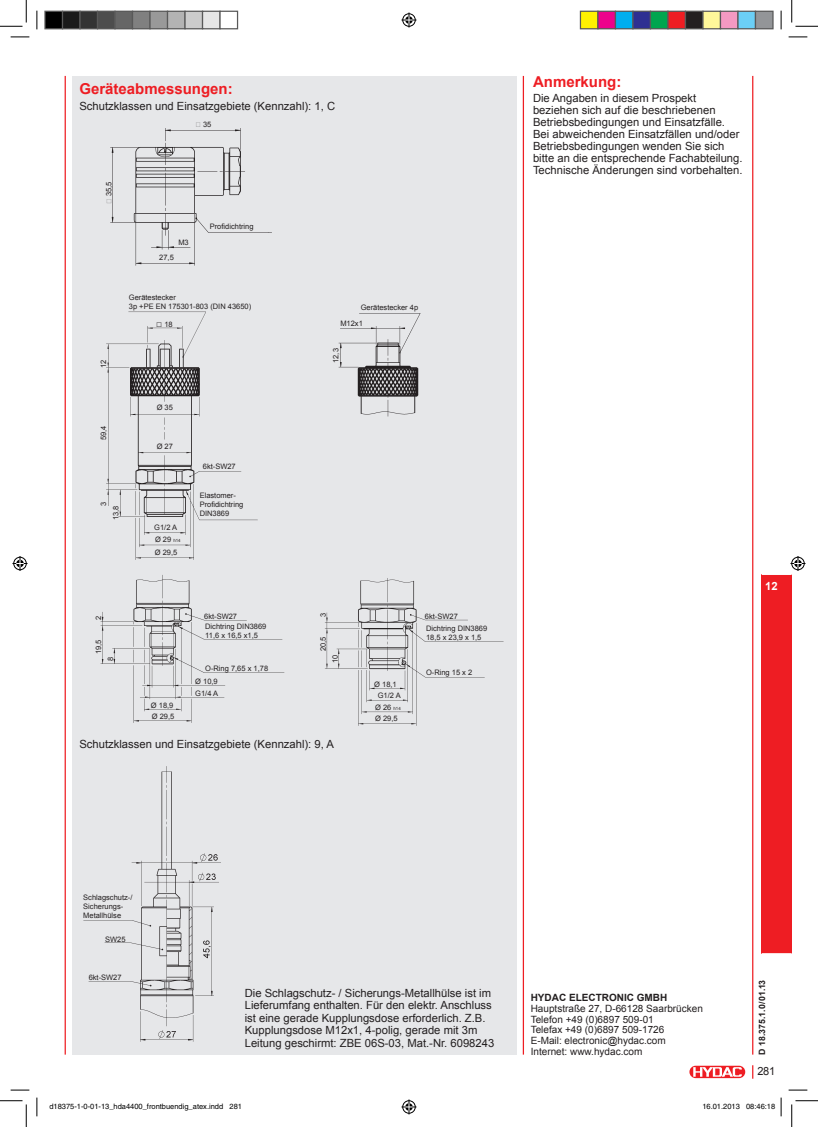
<style>
.page{position:relative;width:818px;height:1127px;background:#fff}
.page>*{position:absolute;margin:0;border:0;box-sizing:border-box;transform-origin:0 0}
.t1{font:700 15px "Arial";color:#ee1d23}
.t2{font:11.25px/11.9px "Arial";color:#231f20}
.t3{font:700 11.25px "Arial";color:#fff}
.t4{font:10px/10.6px "Arial";color:#231f20}
.t5{font:700 10px "Arial";color:#231f20}
.t6{font:700 8.75px "Arial";color:#231f20}
.t7{font:7.5px/9px "Arial";color:#231f20}
.t8{font:7.5px "Helvetica";color:#000}
.s1{font-size:10px}
.s2{font-size:4.38px}
</style>
<div class="page">
<hr style="left:65px;top:76px;width:1px;height:978px;background:#ee1d23">
<hr style="left:752px;top:76px;width:1px;height:978px;background:#ee1d23">
<div style="left:689px;top:1064px;width:57px;height:14px;border:1px solid #fff;border-radius:6px"></div>
<svg style="left:689px;top:1065px;width:56px;height:12px"></svg>
<svg style="left:693px;top:1066px;width:49px;height:10px"></svg>
<svg style="left:752px;top:1065px;width:1px;height:13px"></svg>
<div style="left:761px;top:574px;width:31px;height:379px;background:#ee1d23"></div>
<hr style="left:761px;top:573px;width:31px;height:2px;background:#fff">
<hr style="left:761px;top:952px;width:31px;height:2px;background:#fff">
<div style="left:72px;top:76px;width:444px;height:978px;background:#e6e7e9"></div>
<img style="left:325px;top:578px;width:179px;height:148px">
<hr style="left:523px;top:76px;width:1px;height:978px;background:#ee1d23">
<img style="left:64px;top:552px;width:221px;height:183px">
<img style="left:338px;top:313px;width:83px;height:104px">
<img style="left:110px;top:128px;width:162px;height:138px">
<img style="left:83px;top:311px;width:181px;height:260px">
<img style="left:64px;top:741px;width:157px;height:310px">
<svg style="left:11px;top:36px;width:18px;height:2px"></svg>
<svg style="left:788px;top:36px;width:19px;height:2px"></svg>
<svg style="left:11px;top:1089px;width:18px;height:1px"></svg>
<svg style="left:788px;top:1089px;width:19px;height:1px"></svg>
<svg style="left:36px;top:11px;width:2px;height:18px"></svg>
<svg style="left:36px;top:1097px;width:2px;height:18px"></svg>
<svg style="left:780px;top:11px;width:2px;height:18px"></svg>
<svg style="left:0;top:0;width:27px;height:27px"></svg>
<svg style="left:0;top:1100px;width:27px;height:26px"></svg>
<svg style="left:791px;top:0;width:27px;height:27px"></svg>
<svg style="left:791px;top:1100px;width:27px;height:26px"></svg>
<svg style="left:401px;top:13px;width:15px;height:15px"></svg>
<svg style="left:401px;top:1099px;width:15px;height:15px"></svg>
<svg style="left:13px;top:556px;width:15px;height:15px"></svg>
<svg style="left:790px;top:556px;width:15px;height:15px"></svg>
<div style="left:45px;top:11px;width:18px;height:18px;background:#000"></div>
<div style="left:44px;top:11px;width:19px;height:18px;border:1px solid #595959"></div>
<div style="left:63px;top:11px;width:17px;height:18px;background:#1a1a1a"></div>
<div style="left:62px;top:11px;width:19px;height:18px;border:1px solid #595959"></div>
<div style="left:80px;top:11px;width:18px;height:18px;background:#333"></div>
<div style="left:79px;top:11px;width:19px;height:18px;border:1px solid #595959"></div>
<div style="left:98px;top:11px;width:17px;height:18px;background:#4d4d4d"></div>
<div style="left:97px;top:11px;width:19px;height:18px;border:1px solid #595959"></div>
<div style="left:115px;top:11px;width:18px;height:18px;background:#666"></div>
<div style="left:114px;top:11px;width:19px;height:18px;border:1px solid #595959"></div>
<div style="left:133px;top:11px;width:17px;height:18px;background:#808080"></div>
<div style="left:132px;top:11px;width:19px;height:18px;border:1px solid #595959"></div>
<div style="left:150px;top:11px;width:18px;height:18px;background:#999"></div>
<div style="left:149px;top:11px;width:19px;height:18px;border:1px solid #595959"></div>
<div style="left:168px;top:11px;width:17px;height:18px;background:#b3b3b3"></div>
<div style="left:167px;top:11px;width:19px;height:18px;border:1px solid #595959"></div>
<div style="left:185px;top:11px;width:18px;height:18px;background:#ccc"></div>
<div style="left:184px;top:11px;width:19px;height:18px;border:1px solid #595959"></div>
<div style="left:203px;top:11px;width:17px;height:18px;background:#e6e6e6"></div>
<div style="left:202px;top:11px;width:19px;height:18px;border:1px solid #595959"></div>
<div style="left:219px;top:11px;width:19px;height:18px;border:1px solid #595959"></div>
<div style="left:580px;top:11px;width:18px;height:18px;background:#fff101"></div>
<div style="left:580px;top:11px;width:18px;height:18px;border:1px solid #595959"></div>
<div style="left:598px;top:11px;width:17px;height:18px;background:#ed028c"></div>
<div style="left:597px;top:11px;width:19px;height:18px;border:1px solid #595959"></div>
<div style="left:615px;top:11px;width:18px;height:18px;background:#00aeef"></div>
<div style="left:615px;top:11px;width:18px;height:18px;border:1px solid #595959"></div>
<div style="left:633px;top:11px;width:17px;height:18px;background:#2e3092"></div>
<div style="left:632px;top:11px;width:19px;height:18px;border:1px solid #595959"></div>
<div style="left:650px;top:11px;width:18px;height:18px;background:#00a54f"></div>
<div style="left:650px;top:11px;width:18px;height:18px;border:1px solid #595959"></div>
<div style="left:668px;top:11px;width:17px;height:18px;background:#ee1d23"></div>
<div style="left:667px;top:11px;width:19px;height:18px;border:1px solid #595959"></div>
<div style="left:685px;top:11px;width:18px;height:18px;background:#231f20"></div>
<div style="left:685px;top:11px;width:18px;height:18px;border:1px solid #595959"></div>
<div style="left:703px;top:11px;width:17px;height:18px;background:#fff79a"></div>
<div style="left:702px;top:11px;width:19px;height:18px;border:1px solid #595959"></div>
<div style="left:720px;top:11px;width:18px;height:18px;background:#f499c2"></div>
<div style="left:720px;top:11px;width:18px;height:18px;border:1px solid #595959"></div>
<div style="left:738px;top:11px;width:17px;height:18px;background:#6bcff6"></div>
<div style="left:737px;top:11px;width:19px;height:18px;border:1px solid #595959"></div>
<div style="left:755px;top:11px;width:18px;height:18px;background:#939598"></div>
<div style="left:755px;top:11px;width:18px;height:18px;border:1px solid #595959"></div>
<svg style="left:780px;top:1097px;width:2px;height:18px"></svg>
<h1 class="t1" style="left:79px;top:79px;width:155px">Geräteabmessungen:</h1>
<p class="t2" style="left:79px;top:100px;width:257px">Schutzklassen und Einsatzgebiete (Kennzahl): 1, C</p>
<p class="t7" style="left:195px;top:120px;width:18px">̴ 35</p>
<p class="t7" style="left:104px;top:204px;width:24px;rotate:-90deg">̴ 35,5</p>
<p class="t7" style="left:99px;top:368px;width:10px;rotate:-90deg">12</p>
<p class="t7" style="left:178px;top:238px;width:12px">M3</p>
<p class="t7" style="left:159px;top:253px;width:16px">27,5</p>
<p class="t7" style="left:210px;top:222px;width:45px">Profidichtring</p>
<p class="t7" style="left:129px;top:293px;width:124px">Gerätestecker<br>3p +PE EN 175301-803 (DIN 43650)</p>
<p class="t7" style="left:361px;top:303px;width:59px">Gerätestecker 4p</p>
<p class="t7" style="left:156px;top:320px;width:18px"><span class="s1">□</span> 18</p>
<p class="t7" style="left:340px;top:318px;width:24px">M12x1</p>
<p class="t7" style="left:332px;top:363px;width:16px;rotate:-90deg">12,3</p>
<p class="t7" style="left:99px;top:440px;width:16px;rotate:-90deg">59,4</p>
<p class="t7" style="left:97px;top:520px;width:19px;line-height:12.4px;text-indent:14px;rotate:-90deg">3<br>13,8</p>
<p class="t7" style="left:157px;top:403px;width:18px">Ø 35</p>
<p class="t7" style="left:157px;top:442px;width:18px">Ø 27</p>
<p class="t7" style="left:154px;top:522px;width:24px">G1/2 A</p>
<p class="t7" style="left:155px;top:547px;width:24px">Ø 29,5</p>
<p class="t7" style="left:155px;top:534px;width:27px">Ø 29 <span class="s2">h14</span></p>
<p class="t7" style="left:203px;top:462px;width:34px">6kt-SW27</p>
<p class="t7" style="left:200px;top:491px;width:45px">Elastomer-<br>Profidichtring<br>DIN3869</p>
<p class="t7" style="left:94px;top:619px;width:6px;rotate:-90deg">2</p>
<p class="t7" style="left:319px;top:617px;width:6px;rotate:-90deg">3</p>
<p class="t7" style="left:204px;top:612px;width:34px">6kt-SW27</p>
<p class="t7" style="left:425px;top:612px;width:34px">6kt-SW27</p>
<p class="t7" style="left:205px;top:622px;width:63px">Dichtring DIN3869<br>11,6 x 16,5 x1,5</p>
<p class="t7" style="left:426px;top:623px;width:63px">Dichtring DIN3869<br>18,5 x 23,9 x 1,5</p>
<p class="t7" style="left:205px;top:663px;width:64px">O-Ring 7,65 x 1,78</p>
<p class="t7" style="left:426px;top:668px;width:48px">O-Ring 15 x 2</p>
<p class="t7" style="left:94px;top:654px;width:16px;rotate:-90deg">19,5</p>
<p class="t7" style="left:319px;top:651px;width:16px;rotate:-90deg">20,5</p>
<p class="t7" style="left:106px;top:660px;width:6px;rotate:-90deg">8</p>
<p class="t7" style="left:331px;top:663px;width:10px;rotate:-90deg">10</p>
<p class="t7" style="left:195px;top:677px;width:24px">Ø 10,9</p>
<p class="t7" style="left:374px;top:679px;width:24px">Ø 18,1</p>
<p class="t7" style="left:195px;top:688px;width:24px">G1/4 A</p>
<p class="t7" style="left:375px;top:690px;width:27px;line-height:11.4px;text-align:center">G1/2 A<br>Ø 26 <span class="s2">h14</span></p>
<p class="t7" style="left:151px;top:700px;width:24px">Ø 18,9</p>
<p class="t7" style="left:152px;top:712px;width:24px">Ø 29,5</p>
<p class="t7" style="left:375px;top:714px;width:24px">Ø 29,5</p>
<p class="t2" style="left:79px;top:737px;width:256px">Schutzklassen und Einsatzgebiete (Kennzahl): 9, A</p>
<h1 class="t1" style="left:533px;top:72px;width:90px">Anmerkung:</h1>
<p class="t2" style="left:533px;top:92px;width:211px">Die Angaben in diesem Prospekt beziehen sich auf die beschriebenen Betriebsbedingungen und Einsatzfälle.<br>Bei abweichenden Einsatzfällen und/oder Betriebsbedingungen wenden Sie sich bitte an die entsprechende Fachabteilung.<br>Technische Änderungen sind vorbehalten.</p>
<p class="t3" style="left:765px;top:578px;width:14px">12</p>
<p class="t7" style="left:83px;top:893px;width:51px">Schlagschutz-/<br>Sicherungs-<br>Metallhülse</p>
<p class="t7" style="left:105px;top:934px;width:22px">SW25</p>
<p class="t7" style="left:89px;top:972px;width:34px">6kt-SW27</p>
<p class="t2" style="left:245px;top:986px;width:251px;line-height:12.5px">Die Schlagschutz- / Sicherungs-Metallhülse ist im Lieferumfang enthalten. Für den elektr. Anschluss ist eine gerade Kupplungsdose erforderlich. Z.B.<br>Kupplungsdose M12x1, 4-polig, gerade mit 3m Leitung geschirmt: ZBE 06S-03, Mat.-Nr. 6098243</p>
<p class="t5" style="left:531px;top:991px;width:46px">HYDAC electr</p>
<p class="t5" style="left:609px;top:991px;width:60px">onic GmbH</p>
<p class="t4" style="left:531px;top:1003px;width:174px">Hauptstraße 27, D-66128 Saarbrücken<br>Telefon +49 (0)6897 509-01<br>Telefax +49 (0)6897 509-1726<br>E-Mail: electronic@hydac.com<br>Internet: www.hydac.com</p>
<p class="t6" style="left:756px;top:1054px;width:76px;rotate:-90deg">D 18.375.1.0/01.13</p>
<p class="t2" style="left:757px;top:1065px;width:19px">281</p>
<p class="t8" style="left:49px;top:1101px;width:194px">d18375-1-0-01-13_hda4400_frontbuendig_atex.indd 281</p>
<p class="t8" style="left:702px;top:1101px;width:74px">16.01.2013 08:46:18</p>
</div>
